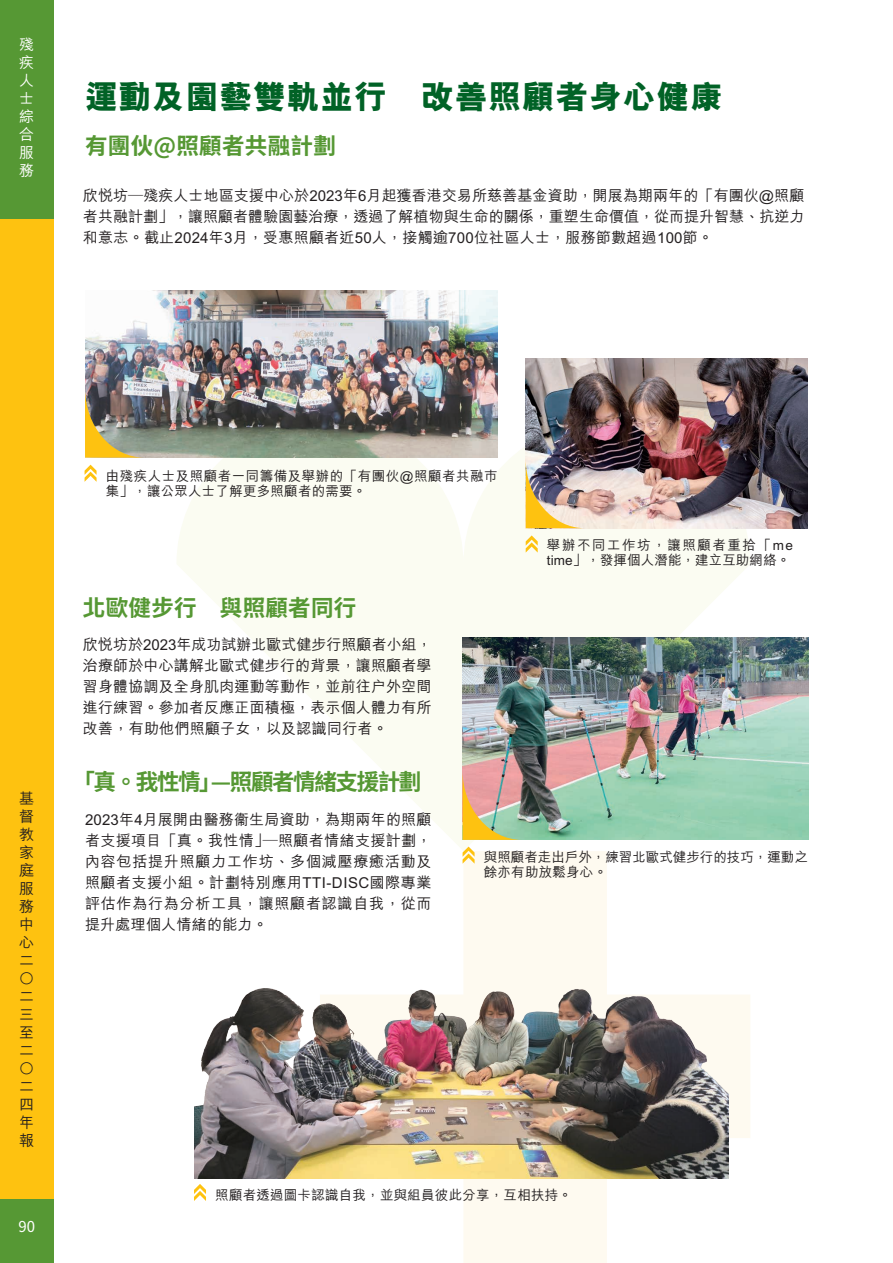
<style>
.page{position:relative;width:893px;height:1263px;background:#fff}
.page>*{position:absolute;margin:0;border:0;box-sizing:border-box;transform-origin:0 0}
.t1{font:800 33px "M Hei HK";letter-spacing:.02em;color:#016226}
.t2{font:700 22.5px "Noto Sans TC";letter-spacing:.015em;color:#569834}
.t3{font:700 22.5px "Noto Sans TC";letter-spacing:-.06em;color:#569834}
.t4{font:500 15px/18px "M Hei HK";letter-spacing:.015em;color:#231f20;text-align:justify}
.t5{font:500 15px/18px "M Hei HK";color:#fff;text-align:justify}
.t6{font:15px "Noto Sans CJ Ksc";color:#fff}
.t7{font:500 13.5px/15px "M Hei HK";letter-spacing:.015em;color:#231f20}
.t8{font:500 13.5px/15px "M Hei HK";letter-spacing:.035em;color:#231f20}
</style>
<div class="page">
<div style="left:0;top:0;width:54px;height:1263px;background:#fec210"></div>
<div style="left:0;top:0;width:54px;height:219px;background:#569834"></div>
<div style="left:0;top:1199px;width:54px;height:64px;background:#569834"></div>
<svg style="left:177px;top:421px;width:573px;height:429px;fill:#fbfcf2"></svg>
<svg style="left:320px;top:851px;width:430px;height:412px"></svg>
<img style="left:463px;top:638px;width:345px;height:202px">
<img style="left:85px;top:290px;width:412px;height:168px">
<img style="left:526px;top:358px;width:282px;height:170px">
<img style="left:194px;top:944px;width:535px;height:234px">
<img style="left:526px;top:458px;width:59px;height:70px">
<img style="left:85px;top:388px;width:59px;height:70px">
<svg style="left:463px;top:770px;width:59px;height:70px;background:#d6b186"></svg>
<svg style="left:85px;top:465px;width:12px;height:17px"></svg>
<svg style="left:526px;top:535px;width:12px;height:18px"></svg>
<svg style="left:463px;top:846px;width:12px;height:18px"></svg>
<svg style="left:194px;top:1184px;width:12px;height:17px"></svg>
<p class="t5" style="left:19px;top:34px;width:16px">殘疾人士綜合服務</p>
<h1 class="t1" style="left:85px;top:74px;width:639px">運動及園藝雙軌並行 改善照顧者身心健康</h1>
<h2 class="t2" style="left:85px;top:133px;width:252px">有團伙@照顧者共融計劃</h2>
<p class="t4" style="left:83px;top:184px;width:723px;line-height:21px">欣悅坊─殘疾人士地區支援中心於2023年6月起獲香港交易所慈善基金資助，開展為期兩年的「有團伙@照顧者共融計劃」，讓照顧者體驗園藝治療，透過了解植物與生命的關係，重塑生命價值，從而提升智慧、抗逆力和意志。截止2024年3月，受惠照顧者近50人，接觸逾700位社區人士，服務節數超過100節。</p>
<p class="t4" style="left:19px;top:788px;width:16px">基督教家庭服務中心二○二三至二○二四年報</p>
<p class="t6" style="left:19px;top:1218px;width:18px">90</p>
<p class="t8" style="left:106px;top:467px;width:393px">由殘疾人士及照顧者一同籌備及舉辦的「有團伙@照顧者共融巿集」，讓公眾人士了解更多照顧者的需要。</p>
<h2 class="t2" style="left:83px;top:595px;width:275px">北歐健步行 與照顧者同行</h2>
<p class="t4" style="left:83px;top:633px;width:350px;line-height:21px">欣悅坊於2023年成功試辦北歐式健步行照顧者小組，治療師於中心講解北歐式健步行的背景，讓照顧者學習身體協調及全身肌肉運動等動作，並前往户外空間進行練習。參加者反應正面積極，表示個人體力有所改善，有助他們照顧子女，以及認識同行者。</p>
<h2 class="t3" style="left:73px;top:769px;width:350px">「真。我性情」—照顧者情緒支援計劃</h2>
<p class="t7" style="left:547px;top:536px;width:248px">舉辦不同工作坊，讓照顧者重拾「me time」，發揮個人潛能，建立互助網絡。</p>
<p class="t4" style="left:85px;top:808px;width:348px;line-height:21px">2023年4月展開由醫務衞生局資助，為期兩年的照顧者支援項目「真。我性情」—照顧者情緒支援計劃，內容包括提升照顧力工作坊、多個減壓療癒活動及照顧者支援小組。計劃特別應用TTI-DISC國際專業評估作為行為分析工具，讓照顧者認識自我，從而提升處理個人情緒的能力。</p>
<p class="t7" style="left:484px;top:849px;width:325px">與照顧者走出戶外，練習北歐式健步行的技巧，運動之餘亦有助放鬆身心。</p>
<p class="t7" style="left:215px;top:1187px;width:358px">照顧者透過圖卡認識自我，並與組員彼此分享，互相扶持。</p>
</div>
